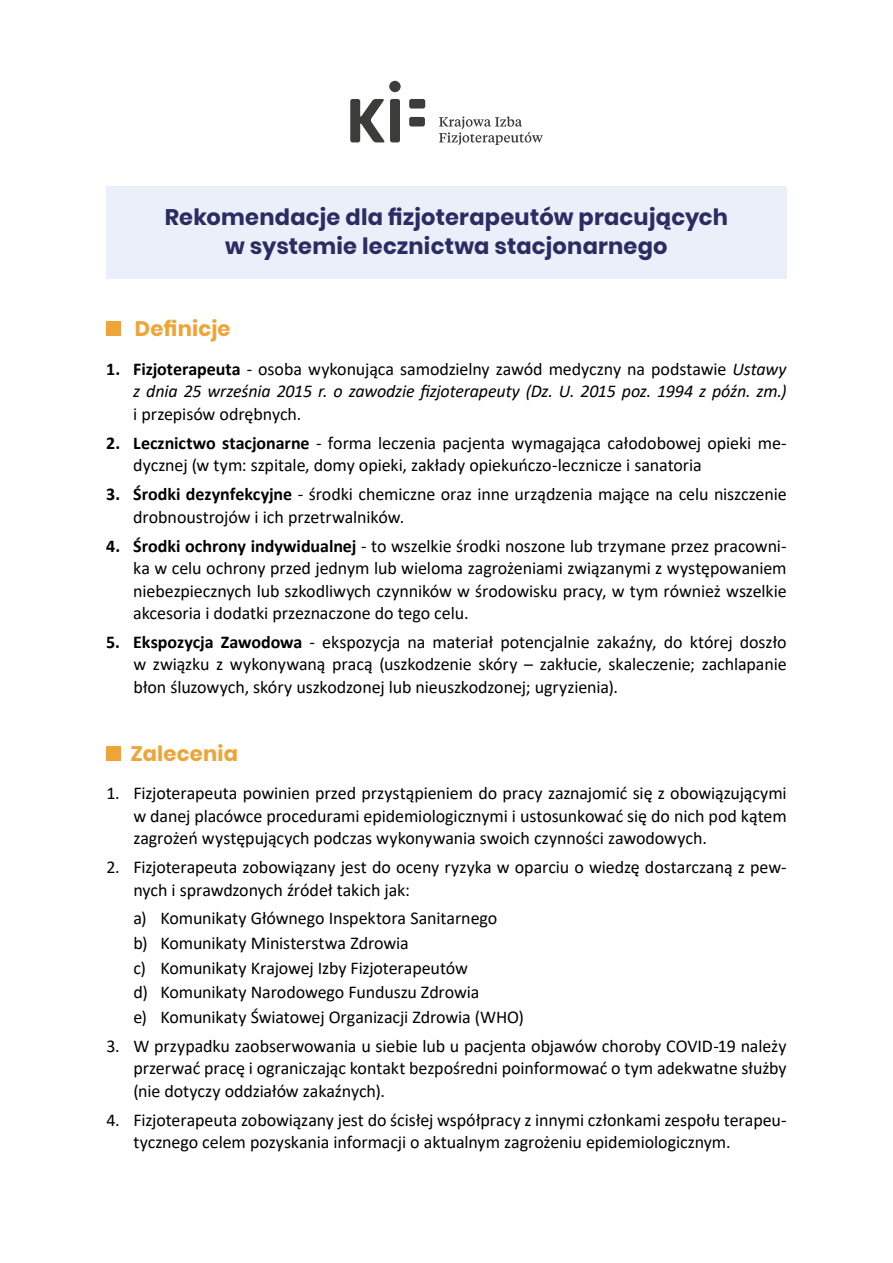
<style>
.page{position:relative;width:893px;height:1263px;background:#fff}
.page>*{position:absolute;margin:0;border:0;box-sizing:border-box;transform-origin:0 0}
.t1{font:700 22.5px/28.5px "Poppins";letter-spacing:.01em;color:#2c2b62;text-align:center}
.t2{font:700 21px "Poppins";letter-spacing:.01em;color:#eea438}
.t3{font:18px/22.5px "Calibri";letter-spacing:-.005em;color:#000}
.t4{font:italic 18px/22.5px "Calibri";letter-spacing:-.01em;color:#000;text-align:right}
.s1{font-weight:700;font-style:normal}
.s2{font-style:normal}
.s3{font-weight:700}
</style>
<div class="page">
<div style="left:106px;top:186px;width:681px;height:93px;background:#ebeff9"></div>
<svg style="left:350px;top:99px;width:35px;height:43px"></svg>
<div style="left:390px;top:99px;width:10px;height:43px;background:#3c3c3b;border-radius:2px"></div>
<div style="left:409px;top:99px;width:16px;height:10px;background:#3c3c3b;border-radius:2px"></div>
<div style="left:409px;top:117px;width:16px;height:9px;background:#3c3c3b;border-radius:2px"></div>
<svg style="left:439px;top:116px;width:104px;height:29px"></svg>
<div style="left:389px;top:81px;width:12px;height:11px;background:#3c3c3b;border-radius:50%"></div>
<div style="left:106px;top:321px;width:15px;height:15px;background:#eea438"></div>
<div style="left:106px;top:746px;width:15px;height:14px;background:#eea438"></div>
<p class="t1" style="left:165px;top:203px;width:565px">Rekomendacje dla fizjoterapeutów pracujących w systemie lecznictwa stacjonarnego</p>
<p class="t2" style="left:135px;top:317px;width:97px">Definicje</p>
<p class="t4" style="left:106px;top:357px;width:682px"><span class="s1">1. Fizjoterapeuta</span> <span class="s2">- osoba wykonująca samodzielny zawód medyczny na podstawie</span> Ustawy z dnia 25 września 2015 r. o zawodzie fizjoterapeuty (Dz. U. 2015 poz. 1994 z późn. zm.)</p>
<p class="t3" style="left:133px;top:402px;width:170px">i przepisów odrębnych.</p>
<p class="t3" style="left:133px;top:431px;width:655px;text-indent:-27px"><span class="s3">2. Lecznictwo stacjonarne</span> - forma leczenia pacjenta wymagająca całodobowej opieki me&shy;dycznej (w tym: szpitale, domy opieki, zakłady opiekuńczo-lecznicze i sanatoria</p>
<p class="t3" style="left:133px;top:482px;width:655px;text-indent:-27px"><span class="s3">3. Środki dezynfekcyjne</span> - środki chemiczne oraz inne urządzenia mające na celu niszczenie drobnoustrojów i ich przetrwalników.</p>
<p class="t3" style="left:133px;top:534px;width:655px;text-align:justify;text-indent:-27px"><span class="s3">4. Środki ochrony indywidualnej</span> - to wszelkie środki noszone lub trzymane przez pracowni&shy;ka w celu ochrony przed jednym lub wieloma zagrożeniami związanymi z występowaniem niebezpiecznych lub szkodliwych czynników w środowisku pracy, w tym również wszelkie akcesoria i dodatki przeznaczone do tego celu.</p>
<p class="t3" style="left:133px;top:630px;width:655px;text-align:justify;text-indent:-27px"><span class="s3">5. Ekspozycja Zawodowa</span> - ekspozycja na materiał potencjalnie zakaźny, do której doszło w związku z wykonywaną pracą (uszkodzenie skóry – zakłucie, skaleczenie; zachlapanie błon śluzowych, skóry uszkodzonej lub nieuszkodzonej; ugryzienia).</p>
<p class="t2" style="left:130px;top:741px;width:109px">Zalecenia</p>
<p class="t3" style="left:133px;top:781px;width:655px;text-align:justify;text-indent:-27px">1. Fizjoterapeuta powinien przed przystąpieniem do pracy zaznajomić się z obowiązującymi w danej placówce procedurami epidemiologicznymi i ustosunkować się do nich pod kątem zagrożeń występujących podczas wykonywania swoich czynności zawodowych.</p>
<p class="t3" style="left:133px;top:855px;width:655px;text-indent:-27px">2. Fizjoterapeuta zobowiązany jest do oceny ryzyka w oparciu o wiedzę dostarczaną z pew&shy;nych i sprawdzonych źródeł takich jak:</p>
<p class="t3" style="left:133px;top:906px;width:392px;line-height:24.6px">a) Komunikaty Głównego Inspektora Sanitarnego<br>b) Komunikaty Ministerstwa Zdrowia<br>c) Komunikaty Krajowej Izby Fizjoterapeutów<br>d) Komunikaty Narodowego Funduszu Zdrowia<br>e) Komunikaty Światowej Organizacji Zdrowia (WHO)</p>
<p class="t3" style="left:133px;top:1034px;width:655px;text-align:justify;text-indent:-27px">3. W przypadku zaobserwowania u siebie lub u pacjenta objawów choroby COVID-19 należy przerwać pracę i ograniczając kontakt bezpośredni poinformować o tym adekwatne służby (nie dotyczy oddziałów zakaźnych).</p>
<p class="t3" style="left:133px;top:1108px;width:655px;text-indent:-27px">4. Fizjoterapeuta zobowiązany jest do ścisłej współpracy z innymi członkami zespołu terapeu&shy;tycznego celem pozyskania informacji o aktualnym zagrożeniu epidemiologicznym.</p>
</div>
